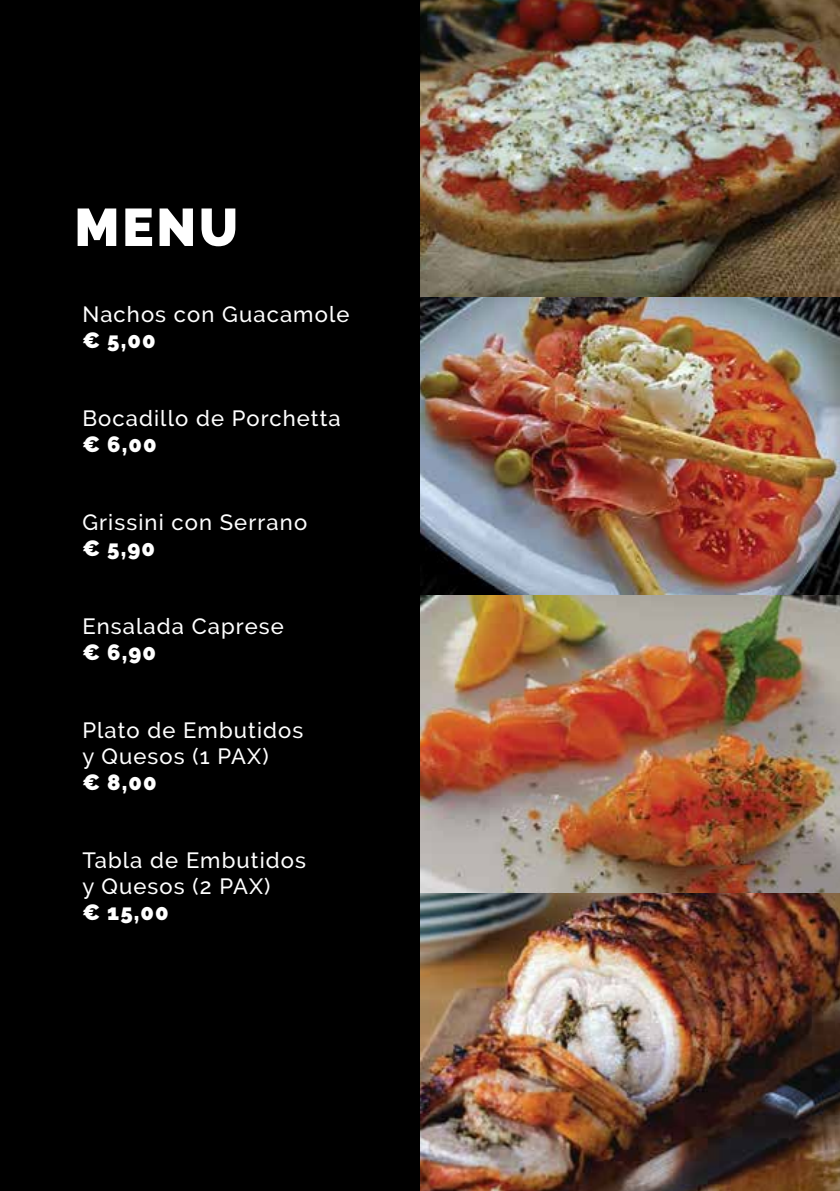
<style>
.page{position:relative;width:840px;height:1191px;background:#fff}
.page>*{position:absolute;margin:0;border:0;box-sizing:border-box;transform-origin:0 0}
.t1{font:900 52.8px "Raleway";color:#fff}
.t2{font:500 22px/26px "Raleway";letter-spacing:.05em;color:#fff}
.t3{font:900 22px "Raleway";letter-spacing:.05em;color:#fff}
</style>
<div class="page">
<div style="left:0;top:0;width:839px;height:1191px;background:#000"></div>
<img style="left:420px;top:0;width:419px;height:594px">
<img style="left:420px;top:596px;width:419px;height:594px">
<h1 class="t1" style="left:74px;top:197px;width:165px">MENU</h1>
<p class="t2" style="left:82px;top:301px;width:268px">Nachos con Guacamole</p>
<p class="t3" style="left:82px;top:327px;width:75px">€ 5,00</p>
<p class="t2" style="left:82px;top:405px;width:260px">Bocadillo de Porchetta</p>
<p class="t3" style="left:82px;top:431px;width:76px">€ 6,00</p>
<p class="t2" style="left:82px;top:509px;width:226px">Grissini con Serrano</p>
<p class="t3" style="left:82px;top:535px;width:74px">€ 5,90</p>
<p class="t2" style="left:82px;top:613px;width:203px">Ensalada Caprese</p>
<p class="t3" style="left:82px;top:639px;width:75px">€ 6,90</p>
<p class="t2" style="left:82px;top:717px;width:222px">Plato de Embutidos y Quesos (1 PAX)</p>
<p class="t3" style="left:82px;top:769px;width:76px">€ 8,00</p>
<p class="t2" style="left:82px;top:847px;width:225px">Tabla de Embutidos y Quesos (2 PAX)</p>
<p class="t3" style="left:82px;top:899px;width:88px">€ 15,00</p>
</div>
